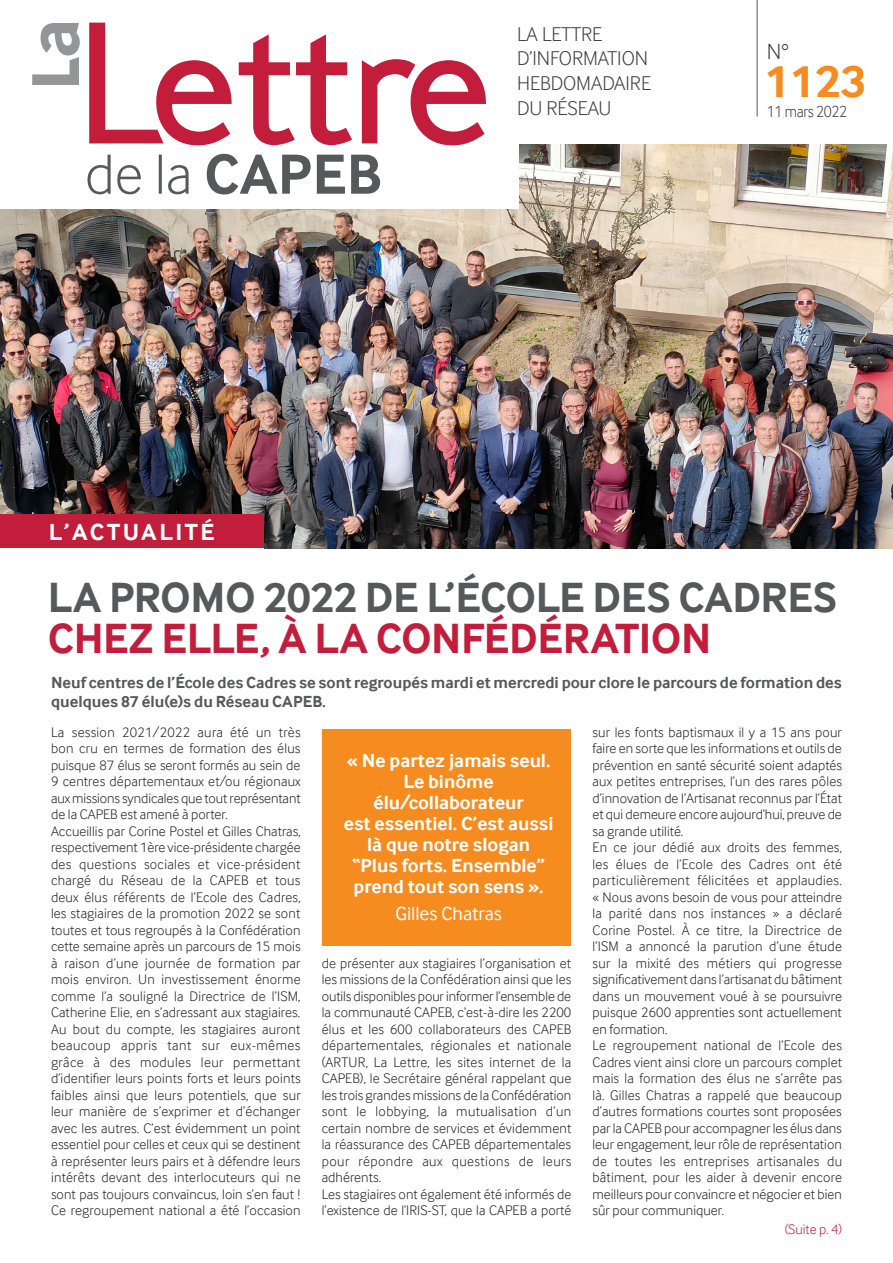
<style>
.page{position:relative;width:893px;height:1263px;background:#fff}
.page>*{position:absolute;margin:0;border:0;box-sizing:border-box;transform-origin:0 0}
.t1{font:700 46.8px "Inter Face";color:#f68b1f}
.t2{font:700 43.5px/40.5px "Inter Face";letter-spacing:-.01em;color:#57585a}
.t3{font:700 24px "Inter Face";letter-spacing:.11em;color:#fff}
.t4{font:300 22.5px "Inter Face";color:#3e3e3f}
.t5{font:300 20.55px "Inter Face";color:#3e3e3f}
.t6{font:700 19.5px/21px "Inter Face";color:#fff;text-align:center}
.t7{font:19.5px "Inter Face";color:#fff}
.t8{font:300 16.8px "Inter Face";letter-spacing:-.02em;color:#3e3e3f;scale:.92 1}
.Textes_ok{font:700 16.5px/19.5px "Inter Face";color:#57585a}
.Textes_ok-2{font:300 14.25px/16.5px "Inter Face";letter-spacing:.005em;color:#231f20;text-align:justify}
.Textes_ok-3{font:300 14.25px "Inter Face";color:#c21e3c}
.s1{color:#c21e3c}
</style>
<div class="page">
<img style="left:0;top:145px;width:893px;height:404px">
<div style="left:0;top:0;width:519px;height:208px;background:#fff"></div>
<svg style="left:89px;top:23px;width:397px;height:122px"></svg>
<svg style="left:88px;top:154px;width:292px;height:40px"></svg>
<svg style="left:32px;top:23px;width:48px;height:62px"></svg>
<div style="left:0;top:514px;width:264px;height:35px;background:#c21e3c"></div>
<div style="left:322px;top:729px;width:249px;height:216px;background:#f68b1f"></div>
<hr style="left:757px;top:0;width:1px;height:117px;background:#57585a">
<p class="t3" style="left:49px;top:518px;width:167px">L’ACTUALITÉ</p>
<p class="t5" style="left:517px;top:22px;width:87px">LA LETTRE</p>
<p class="t5" style="left:517px;top:47px;width:133px">D’INFORMATION</p>
<p class="t5" style="left:517px;top:72px;width:135px">HEBDOMADAIRE</p>
<p class="t5" style="left:517px;top:96px;width:96px">DU RÉSEAU</p>
<p class="t4" style="left:767px;top:39px;width:24px">N°</p>
<p class="t1" style="left:765px;top:54px;width:103px">1123</p>
<p class="t8" style="left:767px;top:102px;width:89px">11 mars 2022</p>
<p class="t2" style="left:48px;top:577px;width:791px">LA PROMO 2022 DE L’ÉCOLE DES CADRES<br><span class="s1">CHEZ ELLE, À LA CONFÉDÉRATION</span></p>
<p class="Textes_ok" style="left:51px;top:672px;width:792px">Neuf centres de l’École des Cadres se sont regroupés mardi et mercredi pour clore le parcours de formation des quelques 87 élu(e)s du Réseau CAPEB.</p>
<p class="Textes_ok-2" style="left:51px;top:724px;width:251px">La session 2021/2022 aura été un très bon cru en termes de formation des élus puisque 87 élus se seront formés au sein de 9 centres départementaux et/ou régionaux aux missions syndicales que tout représentant de la CAPEB est amené à porter.</p>
<p class="Textes_ok-2" style="left:51px;top:823px;width:251px">Accueillis par Corine Postel et Gilles Chatras, respectivement 1ère vice-présidente chargée des questions sociales et vice-président chargé du Réseau de la CAPEB et tous deux élus référents de l’Ecole des Cadres, les stagiaires de la promotion 2022 se sont toutes et tous regroupés à la Confédération cette semaine après un parcours de 15 mois à raison d’une journée de formation par mois environ. Un investissement énorme comme l’a souligné la Directrice de l’ISM, Catherine Elie, en s’adressant aux stagiaires.<br>Au bout du compte, les stagiaires auront beaucoup appris tant sur eux-mêmes grâce à des modules leur permettant d’identifier leurs points forts et leurs points faibles ainsi que leurs potentiels, que sur leur manière de s’exprimer et d’échanger avec les autres. C’est évidemment un point essentiel pour celles et ceux qui se destinent à représenter leurs pairs et à défendre leurs intérêts devant des interlocuteurs qui ne sont pas toujours convaincus, loin s’en faut !</p>
<p class="Textes_ok-2" style="left:51px;top:1202px;width:251px">Ce regroupement national a été l’occasion</p>
<p class="t6" style="left:344px;top:750px;width:211px">« Ne partez jamais seul.<br>Le binôme élu/collaborateur<br>est essentiel. C’est aussi là que notre slogan “Plus forts. Ensemble” prend tout son sens ».</p>
<p class="t7" style="left:395px;top:903px;width:108px">Gilles Chatras</p>
<p class="Textes_ok-2" style="left:322px;top:955px;width:251px">de présenter aux stagiaires l’organisation et les missions de la Confédération ainsi que les outils disponibles pour informer l’ensemble de la communauté CAPEB, c’est-à-dire les 2200 élus et les 600 collaborateurs des CAPEB départementales, régionales et nationale (ARTUR, La Lettre, les sites internet de la CAPEB), le Secrétaire général rappelant que les trois grandes missions de la Confédération sont le lobbying, la mutualisation d’un certain nombre de services et évidemment la réassurance des CAPEB départementales pour répondre aux questions de leurs adhérents.</p>
<p class="Textes_ok-2" style="left:322px;top:1186px;width:251px">Les stagiaires ont également été informés de l’existence de l’IRIS-ST, que la CAPEB a porté</p>
<p class="Textes_ok-2" style="left:592px;top:724px;width:251px">sur les fonts baptismaux il y a 15 ans pour faire en sorte que les informations et outils de prévention en santé sécurité soient adaptés aux petites entreprises, l’un des rares pôles d’innovation de l’Artisanat reconnus par l’État et qui demeure encore aujourd’hui, preuve de sa grande utilité.</p>
<p class="Textes_ok-2" style="left:592px;top:839px;width:251px">En ce jour dédié aux droits des femmes, les élues de l’Ecole des Cadres ont été particulièrement félicitées et applaudies. « Nous avons besoin de vous pour atteindre la parité dans nos instances » a déclaré Corine Postel. À ce titre, la Directrice de l’ISM a annoncé la parution d’une étude sur la mixité des métiers qui progresse significativement dans l’artisanat du bâtiment dans un mouvement voué à se poursuivre puisque 2600 apprenties sont actuellement en formation.</p>
<p class="Textes_ok-2" style="left:592px;top:1037px;width:251px">Le regroupement national de l’Ecole des Cadres vient ainsi clore un parcours complet mais la formation des élus ne s’arrête pas là. Gilles Chatras a rappelé que beaucoup d’autres formations courtes sont proposées par la CAPEB pour accompagner les élus dans leur engagement, leur rôle de représentation de toutes les entreprises artisanales du bâtiment, pour les aider à devenir encore meilleurs pour convaincre et négocier et bien sûr pour communiquer.</p>
<p class="Textes_ok-3" style="left:785px;top:1221px;width:59px">(Suite p. 4)</p>
</div>
